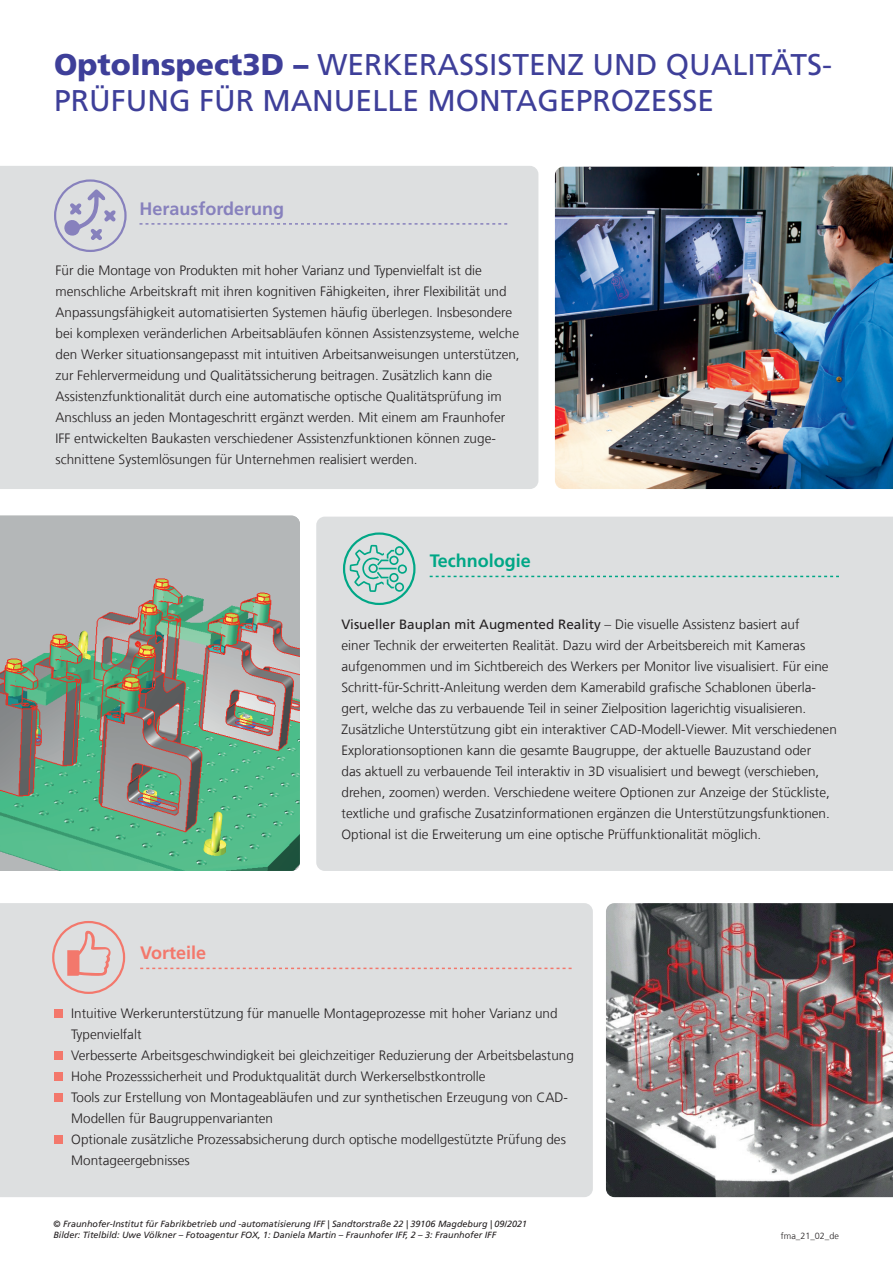
<style>
.page{position:relative;width:893px;height:1263px;background:#fff}
.page>*{position:absolute;margin:0;border:0;box-sizing:border-box;transform-origin:0 0}
.t1{font:30px/36px "Frutiger LT Com";color:#3e3f99}
.t2{font:700 18px "Frutiger LT Com";color:#8781bd}
.t3{font:700 18px "Frutiger LT Com";color:#00a786}
.t4{font:700 18px "Frutiger LT Com";color:#f3786c}
.t5{font:300 13.5px/21px "Frutiger LT Com";color:#231f20}
.t6{font:italic 9px/10.8px "Frutiger LT Com";color:#231f20}
.t7{font:300 9px "Frutiger LT Com";color:#231f20}
.s1{font-weight:900}
.s2{font-weight:400}
</style>
<div class="page">
<div style="left:316px;top:517px;width:577px;height:354px;background:#dddfe0"></div>
<div style="left:0;top:903px;width:593px;height:294px;background:#dddfe0"></div>
<div style="left:0;top:166px;width:538px;height:323px;background:#dddfe0"></div>
<svg style="left:140px;top:223px;width:367px;height:2px"></svg>
<svg style="left:430px;top:576px;width:409px;height:1px"></svg>
<svg style="left:140px;top:968px;width:432px;height:1px"></svg>
<div style="left:54px;top:1009px;width:9px;height:9px;background:#f3786c"></div>
<div style="left:54px;top:1051px;width:9px;height:9px;background:#f3786c"></div>
<div style="left:54px;top:1072px;width:9px;height:9px;background:#f3786c"></div>
<div style="left:54px;top:1093px;width:9px;height:9px;background:#f3786c"></div>
<div style="left:54px;top:1135px;width:9px;height:9px;background:#f3786c"></div>
<img style="left:0;top:516px;width:300px;height:355px">
<img style="left:555px;top:167px;width:338px;height:322px">
<img style="left:606px;top:903px;width:287px;height:294px">
<svg style="left:343px;top:532px;width:72px;height:73px"></svg>
<svg style="left:52px;top:921px;width:73px;height:73px"></svg>
<svg style="left:54px;top:179px;width:73px;height:73px"></svg>
<h1 class="t1" style="left:54px;top:47px;width:780px"><span class="s1">OptoInspect3D –</span> WERKERASSISTENZ UND QUALITÄTS-<br>PRÜFUNG FÜR MANUELLE MONTAGEPROZESSE</h1>
<h2 class="t2" style="left:140px;top:198px;width:146px">Herausforderung</h2>
<p class="t5" style="left:56px;top:260px;width:466px">Für die Montage von Produkten mit hoher Varianz und Typenvielfalt ist die menschliche Arbeitskraft mit ihren kognitiven Fähigkeiten, ihrer Flexibilität und Anpassungsfähigkeit automatisierten Systemen häufig überlegen. Insbesondere bei komplexen veränderlichen Arbeitsabläufen können Assistenzsysteme, welche den Werker situationsangepasst mit intuitiven Arbeitsanweisungen unterstützen, zur Fehlervermeidung und Qualitätssicherung beitragen. Zusätzlich kann die Assistenzfunktionalität durch eine automatische optische Qualitätsprüfung im Anschluss an jeden Montageschritt ergänzt werden. Mit einem am Fraunhofer IFF entwickelten Baukasten verschiedener Assistenzfunktionen können zuge&shy;schnittene Systemlösungen für Unternehmen realisiert werden.</p>
<h2 class="t3" style="left:430px;top:550px;width:103px">Technologie</h2>
<h2 class="t4" style="left:140px;top:942px;width:68px">Vorteile</h2>
<p class="t5" style="left:341px;top:614px;width:497px"><span class="s2">Visueller Bauplan mit Augmented Reality</span> – Die visuelle Assistenz basiert auf<br>einer Technik der erweiterten Realität. Dazu wird der Arbeitsbereich mit Kameras aufgenommen und im Sichtbereich des Werkers per Monitor live visualisiert. Für eine Schritt-für-Schritt-Anleitung werden dem Kamerabild grafische Schablonen überla&shy;gert, welche das zu verbauende Teil in seiner Zielposition lagerichtig visualisieren.<br>Zusätzliche Unterstützung gibt ein interaktiver CAD-Modell-Viewer. Mit verschiedenen Explorationsoptionen kann die gesamte Baugruppe, der aktuelle Bauzustand oder<br>das aktuell zu verbauende Teil interaktiv in 3D visualisiert und bewegt (verschieben, drehen, zoomen) werden. Verschiedene weitere Optionen zur Anzeige der Stückliste, textliche und grafische Zusatzinformationen ergänzen die Unterstützungsfunktionen.<br>Optional ist die Erweiterung um eine optische Prüffunktionalität möglich.</p>
<p class="t5" style="left:71px;top:1003px;width:504px">Intuitive Werkerunterstützung für manuelle Montageprozesse mit hoher Varianz und Typenvielfalt<br>Verbesserte Arbeitsgeschwindigkeit bei gleichzeitiger Reduzierung der Arbeitsbelastung Hohe Prozesssicherheit und Produktqualität durch Werkerselbstkontrolle<br>Tools zur Erstellung von Montageabläufen und zur synthetischen Erzeugung von CAD-Modellen für Baugruppenvarianten<br>Optionale zusätzliche Prozessabsicherung durch optische modellgestützte Prüfung des Montageergebnisses</p>
<p class="t6" style="left:53px;top:1219px;width:475px">© Fraunhofer-Institut für Fabrikbetrieb und -automatisierung IFF | Sandtorstraße 22 | 39106 Magdeburg | 09/2021<br>Bilder: Titelbild: Uwe Völkner – Fotoagentur FOX, 1: Daniela Martin – Fraunhofer IFF, 2 – 3: Fraunhofer IFF</p>
<p class="t7" style="left:781px;top:1231px;width:60px">fma_21_02_de</p>
</div>
